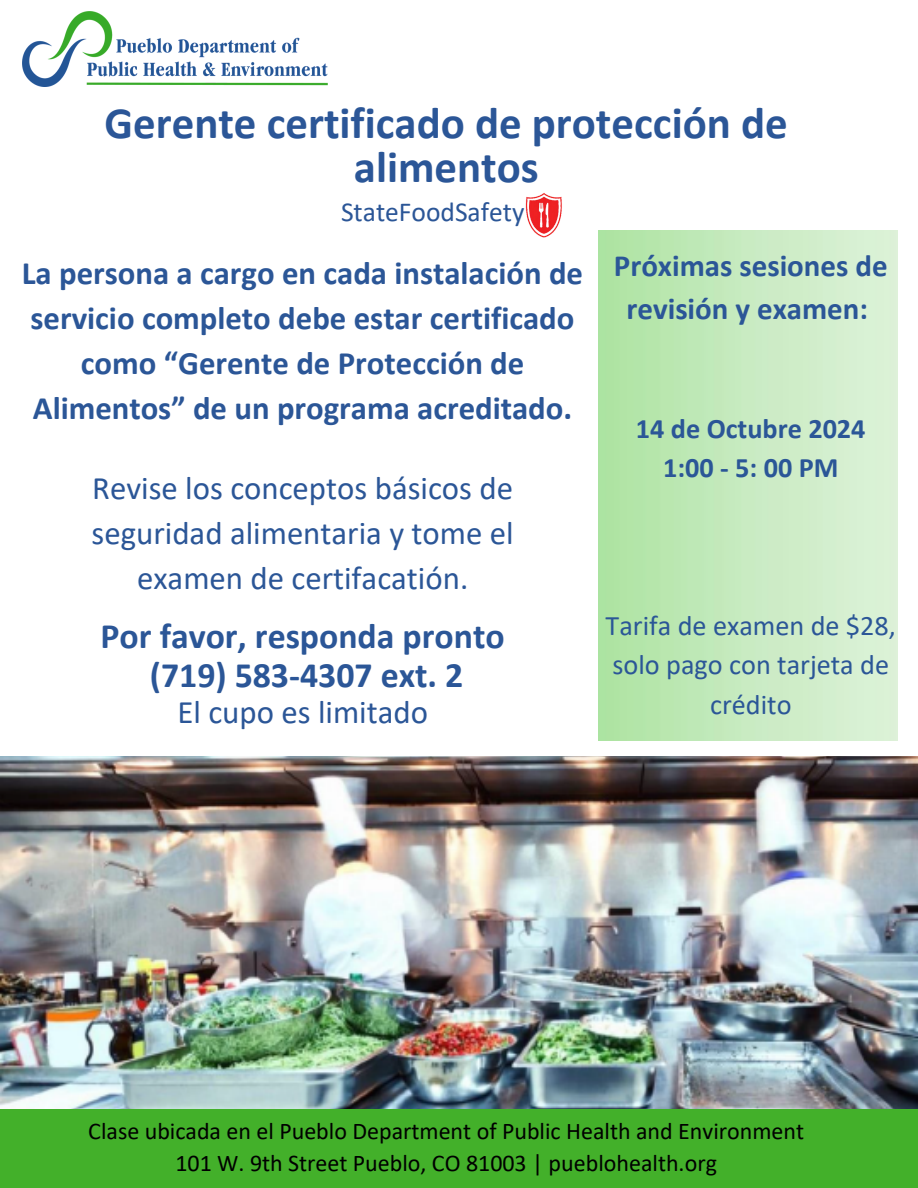
<style>
.page{position:relative;width:918px;height:1188px;background:#fff}
.page>*{position:absolute;margin:0;border:0;box-sizing:border-box;transform-origin:0 0}
.t1{font:700 44.85px/43.8px "Calibri";color:#2b5697;text-align:center}
.t2{font:700 35.85px/39.3px "Calibri";color:#2b5697;text-align:center}
.t3{font:700 32.85px/45px "Calibri";color:#2b5697;text-align:center}
.t4{font:32.85px/45px "Calibri";color:#2b5697;text-align:center}
.t5{font:700 30.9px/42.5px "Calibri";color:#2b5697;text-align:center}
.t6{font:28.2px/39.5px "Calibri";color:#2b5697;text-align:center}
.t7{font:700 28.2px/39.5px "Calibri";color:#2b5697;text-align:center}
.t8{font:27.6px "Calibri";color:#2b5697}
.t9{font:24px "Calibri";color:#000}
</style>
<div class="page">
<img style="left:22px;top:11px;width:305px;height:75px">
<img style="left:0;top:756px;width:918px;height:353px">
<div style="left:0;top:1109px;width:918px;height:79px;background:#43b02a"></div>
<img style="left:525px;top:193px;width:37px;height:45px">
<h2 class="t1" style="left:105px;top:105px;width:685px">Gerente certificado de protección de alimentos</h2>
<p class="t8" style="left:341px;top:200px;width:185px">StateFoodSafety</p>
<h5 class="t3" style="left:22px;top:253px;width:563px">La persona a cargo en cada instalación de servicio completo debe estar certificado como “Gerente de Protección de Alimentos” de un programa acreditado.</h5>
<p class="t5" style="left:614px;top:247px;width:275px">Próximas sesiones de revisión y examen:</p>
<p class="t7" style="left:636px;top:411px;width:231px">14 de Octubre 2024<br>1:00 - 5: 00 PM</p>
<h6 class="t4" style="left:92px;top:469px;width:424px">Revise los conceptos básicos de seguridad alimentaria y tome el examen de certifacatión.</h6>
<h3 class="t2" style="left:101px;top:619px;width:406px">Por favor, responda pronto (719) 583-4307 ext. 2</h3>
<h3 class="t4" style="left:177px;top:693px;width:252px">El cupo es limitado</h3>
<p class="t6" style="left:606px;top:608px;width:292px">Tarifa de examen de $28, solo pago con tarjeta de crédito</p>
<h4 class="t9" style="left:88px;top:1121px;width:717px">Clase ubicada en el Pueblo Department of Public Health and Environment</h4>
<h2 class="t9" style="left:175px;top:1153px;width:543px">101 W. 9th Street Pueblo, CO 81003 | pueblohealth.org</h2>
</div>
